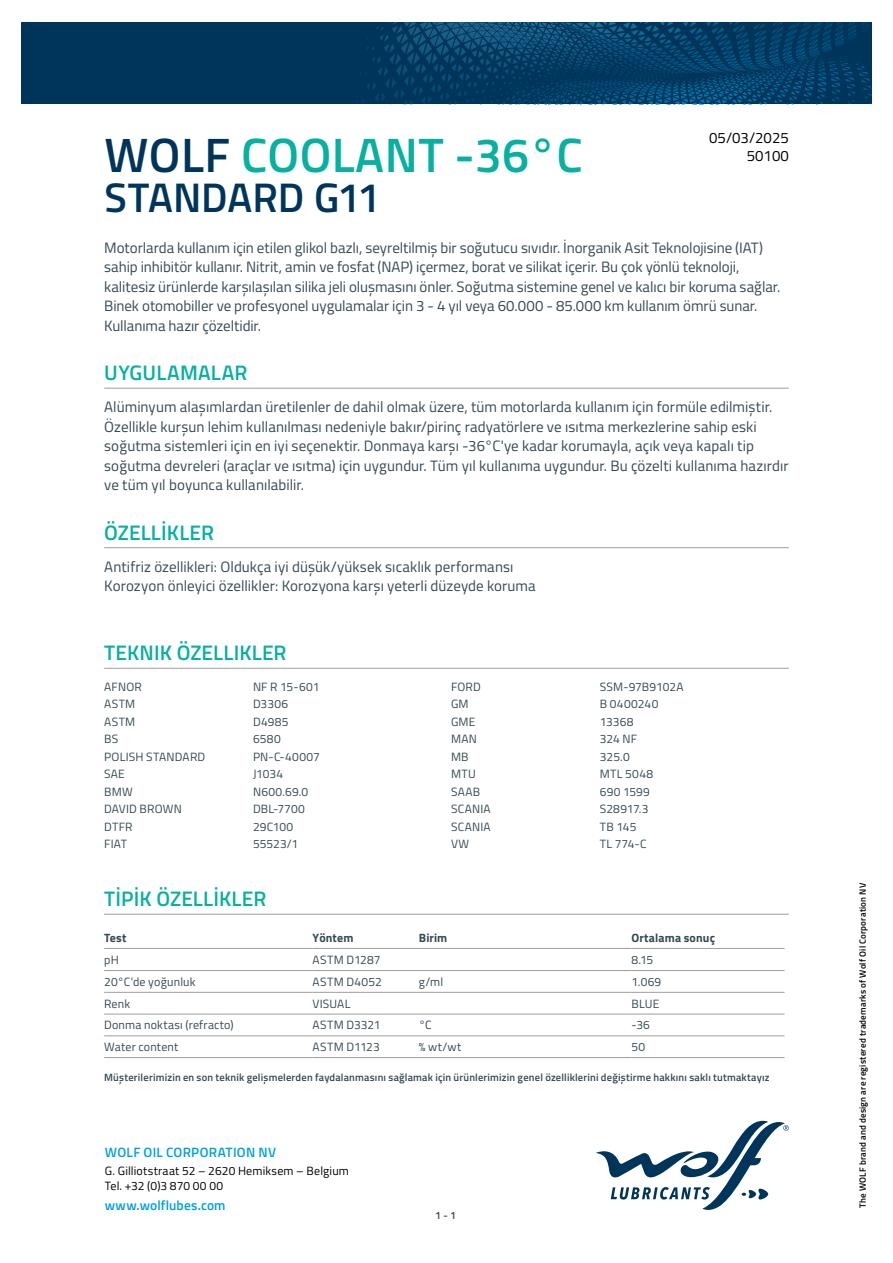
<style>
.page{position:relative;width:893px;height:1263px;background:#fff}
.page>*{position:absolute;margin:0;border:0;box-sizing:border-box;transform-origin:0 0}
.t1{font:600 48.3px "Titillium";letter-spacing:.01em;color:#08b0a0}
.t2{font:600 41.4px "Titillium";letter-spacing:-.005em;color:#00355b}
.t3{font:600 21px "Titillium";letter-spacing:.005em;color:#08b0a0}
.t4{font:15px/19.5px "Titillium";color:#364953}
.t5{font:15px/18px "Titillium";color:#000;text-align:right}
.t6{font:600 13.5px "Titillium";letter-spacing:.015em;color:#009fe3}
.t7{font:12px "Titillium";letter-spacing:.015em;color:#364953}
.t8{font:12px/14.4px "Titillium";letter-spacing:.015em;color:#000}
.t9{font:700 12px "Titillium";letter-spacing:.015em;color:#364953}
.t10{font:600 10.5px "Titillium";letter-spacing:.02em;color:#364953}
.t11{font:600 9px "Titillium";letter-spacing:.025em;color:#000}
.s1{color:#00355b}
</style>
<div class="page">
<svg style="left:596px;top:1121px;width:193px;height:89px"></svg>
<svg style="left:21px;top:22px;width:851px;height:82px;background:#013b62"></svg>
<hr style="left:104px;top:388px;width:685px;height:1px;background:#9d9d9c">
<hr style="left:104px;top:547px;width:685px;height:1px;background:#9d9d9c">
<hr style="left:104px;top:668px;width:685px;height:1px;background:#9d9d9c">
<hr style="left:104px;top:914px;width:685px;height:1px;background:#9d9d9c">
<hr style="left:104px;top:948px;width:209px;height:1px;background:#9d9d9c">
<hr style="left:313px;top:948px;width:106px;height:1px;background:#9d9d9c">
<hr style="left:419px;top:948px;width:212px;height:1px;background:#9d9d9c">
<hr style="left:631px;top:948px;width:153px;height:1px;background:#9d9d9c">
<hr style="left:104px;top:970px;width:209px;height:1px;background:#9d9d9c">
<hr style="left:313px;top:970px;width:106px;height:1px;background:#9d9d9c">
<hr style="left:419px;top:970px;width:212px;height:1px;background:#9d9d9c">
<hr style="left:631px;top:970px;width:153px;height:1px;background:#9d9d9c">
<hr style="left:104px;top:992px;width:209px;height:1px;background:#9d9d9c">
<hr style="left:313px;top:992px;width:106px;height:1px;background:#9d9d9c">
<hr style="left:419px;top:992px;width:212px;height:1px;background:#9d9d9c">
<hr style="left:631px;top:992px;width:153px;height:1px;background:#9d9d9c">
<hr style="left:104px;top:1014px;width:209px;height:1px;background:#9d9d9c">
<hr style="left:313px;top:1014px;width:106px;height:1px;background:#9d9d9c">
<hr style="left:419px;top:1014px;width:212px;height:1px;background:#9d9d9c">
<hr style="left:631px;top:1014px;width:153px;height:1px;background:#9d9d9c">
<hr style="left:104px;top:1035px;width:209px;height:1px;background:#9d9d9c">
<hr style="left:313px;top:1035px;width:106px;height:1px;background:#9d9d9c">
<hr style="left:419px;top:1035px;width:212px;height:1px;background:#9d9d9c">
<hr style="left:631px;top:1035px;width:153px;height:1px;background:#9d9d9c">
<hr style="left:104px;top:1057px;width:209px;height:1px;background:#9d9d9c">
<hr style="left:313px;top:1057px;width:106px;height:1px;background:#9d9d9c">
<hr style="left:419px;top:1057px;width:212px;height:1px;background:#9d9d9c">
<hr style="left:631px;top:1057px;width:153px;height:1px;background:#9d9d9c">
<p class="t5" style="left:709px;top:128px;width:81px">05/03/2025<br>50100</p>
<h1 class="t1" style="left:104px;top:118px;width:480px"><span class="s1">WOLF</span> COOLANT -36°C</h1>
<h2 class="t2" style="left:104px;top:166px;width:277px">STANDARD G11</h2>
<p class="t4" style="left:104px;top:237px;width:678px">Motorlarda kullanım için etilen glikol bazlı, seyreltilmiş bir soğutucu sıvıdır. İnorganik Asit Teknolojisine (IAT) sahip inhibitör kullanır. Nitrit, amin ve fosfat (NAP) içermez, borat ve silikat içerir. Bu çok yönlü teknoloji, kalitesiz ürünlerde karşılaşılan silika jeli oluşmasını önler. Soğutma sistemine genel ve kalıcı bir koruma sağlar.<br>Binek otomobiller ve profesyonel uygulamalar için 3 - 4 yıl veya 60.000 - 85.000 km kullanım ömrü sunar.<br>Kullanıma hazır çözeltidir.</p>
<h3 class="t3" style="left:104px;top:357px;width:145px">UYGULAMALAR</h3>
<p class="t4" style="left:104px;top:397px;width:686px">Alüminyum alaşımlardan üretilenler de dahil olmak üzere, tüm motorlarda kullanım için formüle edilmiştir.<br>Özellikle kurşun lehim kullanılması nedeniyle bakır/pirinç radyatörlere ve ısıtma merkezlerine sahip eski soğutma sistemleri için en iyi seçenektir. Donmaya karşı -36°C'ye kadar korumayla, açık veya kapalı tip soğutma devreleri (araçlar ve ısıtma) için uygundur. Tüm yıl kullanıma uygundur. Bu çözelti kullanıma hazırdır ve tüm yıl boyunca kullanılabilir.</p>
<h3 class="t3" style="left:104px;top:516px;width:111px">ÖZELLİKLER</h3>
<p class="t4" style="left:104px;top:556px;width:433px">Antifriz özellikleri: Oldukça iyi düşük/yüksek sıcaklık performansı<br>Korozyon önleyici özellikler: Korozyona karşı yeterli düzeyde koruma</p>
<h3 class="t3" style="left:104px;top:637px;width:184px">TEKNIK ÖZELLIKLER</h3>
<p class="t7" style="left:104px;top:678px;width:39px">AFNOR</p>
<p class="t7" style="left:253px;top:678px;width:68px">NF R 15-601</p>
<p class="t7" style="left:104px;top:695px;width:33px">ASTM</p>
<p class="t7" style="left:253px;top:695px;width:37px">D3306</p>
<p class="t7" style="left:104px;top:713px;width:33px">ASTM</p>
<p class="t7" style="left:253px;top:713px;width:37px">D4985</p>
<p class="t7" style="left:104px;top:730px;width:16px">BS</p>
<p class="t7" style="left:253px;top:730px;width:29px">6580</p>
<p class="t7" style="left:104px;top:748px;width:103px">POLISH STANDARD</p>
<p class="t7" style="left:253px;top:748px;width:68px">PN-C-40007</p>
<p class="t7" style="left:104px;top:765px;width:22px">SAE</p>
<p class="t7" style="left:253px;top:765px;width:32px">J1034</p>
<p class="t7" style="left:104px;top:783px;width:30px">BMW</p>
<p class="t7" style="left:253px;top:783px;width:57px">N600.69.0</p>
<p class="t7" style="left:104px;top:800px;width:79px">DAVID BROWN</p>
<p class="t7" style="left:253px;top:800px;width:53px">DBL-7700</p>
<p class="t7" style="left:104px;top:818px;width:30px">DTFR</p>
<p class="t7" style="left:253px;top:818px;width:42px">29C100</p>
<p class="t7" style="left:104px;top:835px;width:24px">FIAT</p>
<p class="t7" style="left:253px;top:835px;width:47px">55523/1</p>
<p class="t7" style="left:451px;top:678px;width:31px">FORD</p>
<p class="t7" style="left:600px;top:678px;width:85px">SSM-97B9102A</p>
<p class="t7" style="left:451px;top:695px;width:19px">GM</p>
<p class="t7" style="left:600px;top:695px;width:60px">B 0400240</p>
<p class="t7" style="left:451px;top:713px;width:26px">GME</p>
<p class="t7" style="left:600px;top:713px;width:35px">13368</p>
<p class="t7" style="left:451px;top:730px;width:27px">MAN</p>
<p class="t7" style="left:600px;top:730px;width:39px">324 NF</p>
<p class="t7" style="left:451px;top:748px;width:19px">MB</p>
<p class="t7" style="left:600px;top:748px;width:31px">325.0</p>
<p class="t7" style="left:451px;top:765px;width:26px">MTU</p>
<p class="t7" style="left:600px;top:765px;width:55px">MTL 5048</p>
<p class="t7" style="left:451px;top:783px;width:31px">SAAB</p>
<p class="t7" style="left:600px;top:783px;width:52px">690 1599</p>
<p class="t7" style="left:451px;top:800px;width:41px">SCANIA</p>
<p class="t7" style="left:600px;top:800px;width:50px">S28917.3</p>
<p class="t7" style="left:451px;top:818px;width:41px">SCANIA</p>
<p class="t7" style="left:600px;top:818px;width:38px">TB 145</p>
<p class="t7" style="left:451px;top:835px;width:20px">VW</p>
<p class="t7" style="left:600px;top:835px;width:48px">TL 774-C</p>
<h3 class="t3" style="left:104px;top:883px;width:164px">TİPİK ÖZELLİKLER</h3>
<p class="t9" style="left:104px;top:929px;width:24px">Test</p>
<p class="t9" style="left:313px;top:929px;width:42px">Yöntem</p>
<p class="t9" style="left:419px;top:929px;width:30px">Birim</p>
<p class="t9" style="left:631px;top:929px;width:85px">Ortalama sonuç</p>
<p class="t7" style="left:104px;top:951px;width:16px">pH</p>
<p class="t7" style="left:313px;top:951px;width:70px">ASTM D1287</p>
<p class="t7" style="left:631px;top:951px;width:23px">8.15</p>
<p class="t7" style="left:104px;top:973px;width:93px">20°C'de yoğunluk</p>
<p class="t7" style="left:313px;top:973px;width:71px">ASTM D4052</p>
<p class="t7" style="left:419px;top:973px;width:26px">g/ml</p>
<p class="t7" style="left:631px;top:973px;width:31px">1.069</p>
<p class="t7" style="left:104px;top:995px;width:28px">Renk</p>
<p class="t7" style="left:313px;top:995px;width:39px">VISUAL</p>
<p class="t7" style="left:631px;top:995px;width:29px">BLUE</p>
<p class="t7" style="left:104px;top:1016px;width:131px">Donma noktası (refracto)</p>
<p class="t7" style="left:313px;top:1016px;width:70px">ASTM D3321</p>
<p class="t7" style="left:419px;top:1016px;width:14px">°C</p>
<p class="t7" style="left:631px;top:1016px;width:20px">-36</p>
<p class="t7" style="left:104px;top:1038px;width:76px">Water content</p>
<p class="t7" style="left:313px;top:1038px;width:69px">ASTM D1123</p>
<p class="t7" style="left:419px;top:1038px;width:44px">% wt/wt</p>
<p class="t7" style="left:631px;top:1038px;width:15px">50</p>
<p class="t10" style="left:104px;top:1070px;width:667px">Müşterilerimizin en son teknik gelişmelerden faydalanmasını sağlamak için ürünlerimizin genel özelliklerini değiştirme hakkını saklı tutmaktayız</p>
<p class="t6" style="left:105px;top:1142px;width:173px">WOLF OIL CORPORATION NV</p>
<p class="t8" style="left:105px;top:1163px;width:246px">G. Gilliotstraat 52 – 2620 Hemiksem – Belgium<br>Tel. +32 (0)3 870 00 00</p>
<p class="t6" style="left:105px;top:1195px;width:122px">www.wolflubes.com</p>
<p class="t10" style="left:435px;top:1207px;width:22px">1 - 1</p>
<p class="t11" style="left:856px;top:1208px;width:326px;rotate:-90deg">The WOLF brand and design are registered trademarks of Wolf Oil Corporation NV</p>
</div>
